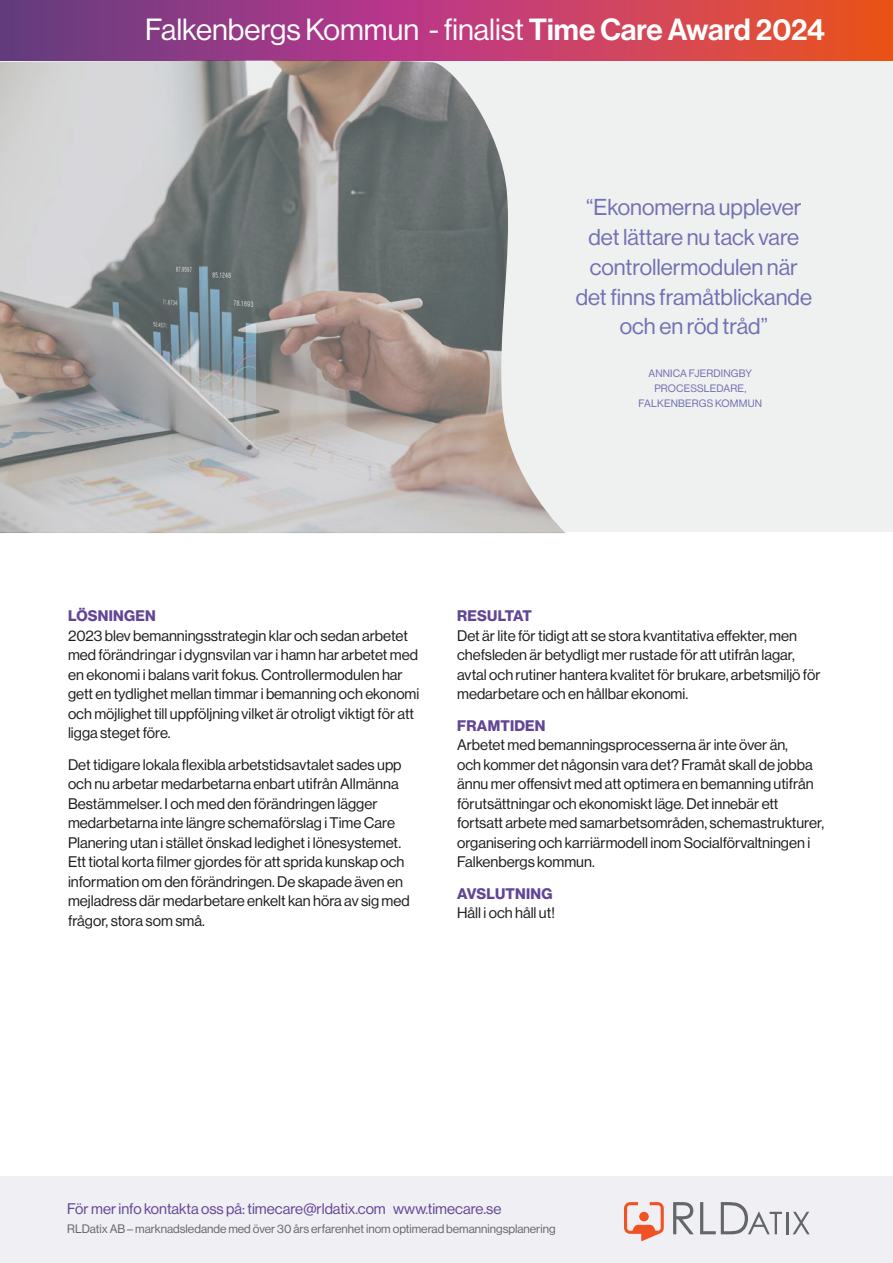
<style>
.page{position:relative;width:893px;height:1263px;background:#fff}
.page>*{position:absolute;margin:0;border:0;box-sizing:border-box;transform-origin:0 0}
.t1{font:30px "N Haas Grotesk DS Pro 55 Rg";color:#fff}
.t2{font:22.5px/30px "N Haas Grotesk DS Pro 55 Rg";color:#7270b3;text-align:center}
.t3{font:15px/19.5px "N Haas Grotesk DS Pro 55 Rg";color:#1d1d1b}
.t4{font:15px "N Haas Grotesk DS Pro 55 Rg";color:#614696}
.t5{font:15px "N Haas Grotesk DS Pro 75 Bd";letter-spacing:.015em;color:#614696}
.t6{font:12px "N Haas Grotesk DS Pro 55 Rg";color:#64676b}
.t7{font:10.5px/15px "N Haas Grotesk DS Pro 55 Rg";letter-spacing:.015em;color:#7270b3;text-align:center}
.s1{font-family:"N Haas Grotesk DS Pro 65 Md"}
</style>
<div class="page">
<div style="left:0;top:1176px;width:893px;height:87px;background:#f0eff3"></div>
<svg style="left:624px;top:1202px;width:40px;height:39px"></svg>
<div style="left:639px;top:1212px;width:10px;height:9px;background:#f05223;border-radius:50%"></div>
<svg style="left:673px;top:1202px;width:21px;height:32px"></svg>
<svg style="left:700px;top:1202px;width:82px;height:32px"></svg>
<hr style="left:786px;top:1212px;width:3px;height:22px;background:#63676b">
<svg style="left:793px;top:1212px;width:17px;height:22px"></svg>
<svg style="left:0;top:0;width:893px;height:61px;background:#b3406a"></svg>
<svg style="left:0;top:61px;width:893px;height:470px"></svg>
<h1 class="t1" style="left:145px;top:12px;width:681px">Falkenbergs Kommun - finalist <span class="s1">Time Care Award 2024</span></h1>
<h2 class="t2" style="left:576px;top:192px;width:238px">“Ekonomerna upplever det lättare nu tack vare controllermodulen när det finns framåtblickande och en röd tråd”</h2>
<p class="t7" style="left:639px;top:366px;width:125px">ANNICA FJERDINGBY<br>PROCESSLEDARE,<br>FALKENBERGS KOMMUN</p>
<p class="t5" style="left:68px;top:607px;width:89px">LÖSNINGEN</p>
<p class="t3" style="left:68px;top:626px;width:353px">2023 blev bemanningsstrategin klar och sedan arbetet med förändringar i dygnsvilan var i hamn har arbetet med en ekonomi i balans varit fokus. Controllermodulen har gett en tydlighet mellan timmar i bemanning och ekonomi och möjlighet till uppföljning vilket är otroligt viktigt för att ligga steget före.</p>
<p class="t3" style="left:68px;top:755px;width:343px">Det tidigare lokala flexibla arbetstidsavtalet sades upp och nu arbetar medarbetarna enbart utifrån Allmänna Bestämmelser. I och med den förändringen lägger medarbetarna inte längre schemaförslag i Time Care Planering utan i stället önskad ledighet i lönesystemet.<br>Ett tiotal korta filmer gjordes för att sprida kunskap och information om den förändringen. De skapade även en mejladress där medarbetare enkelt kan höra av sig med frågor, stora som små.</p>
<p class="t5" style="left:457px;top:607px;width:76px">RESULTAT</p>
<p class="t3" style="left:457px;top:626px;width:365px">Det är lite för tidigt att se stora kvantitativa effekter, men chefsleden är betydligt mer rustade för att utifrån lagar, avtal och rutiner hantera kvalitet för brukare, arbetsmiljö för medarbetare och en hållbar ekonomi.</p>
<p class="t5" style="left:457px;top:716px;width:90px">FRAMTIDEN</p>
<p class="t3" style="left:457px;top:735px;width:368px">Arbetet med bemanningsprocesserna är inte över än,<br>och kommer det någonsin vara det? Framåt skall de jobba ännu mer offensivt med att optimera en bemanning utifrån förutsättningar och ekonomiskt läge. Det innebär ett fortsatt arbete med samarbetsområden, schemastrukturer, organisering och karriärmodell inom Socialförvaltningen i Falkenbergs kommun.</p>
<p class="t5" style="left:457px;top:884px;width:97px">AVSLUTNING</p>
<p class="t3" style="left:457px;top:903px;width:99px">Håll i och håll ut!</p>
<p class="t4" style="left:67px;top:1200px;width:436px">För mer info kontakta oss på: timecare@rldatix.com www.timecare.se</p>
<p class="t6" style="left:67px;top:1222px;width:490px">RLDatix AB – marknadsledande med över 30 års erfarenhet inom optimerad bemanningsplanering</p>
</div>
